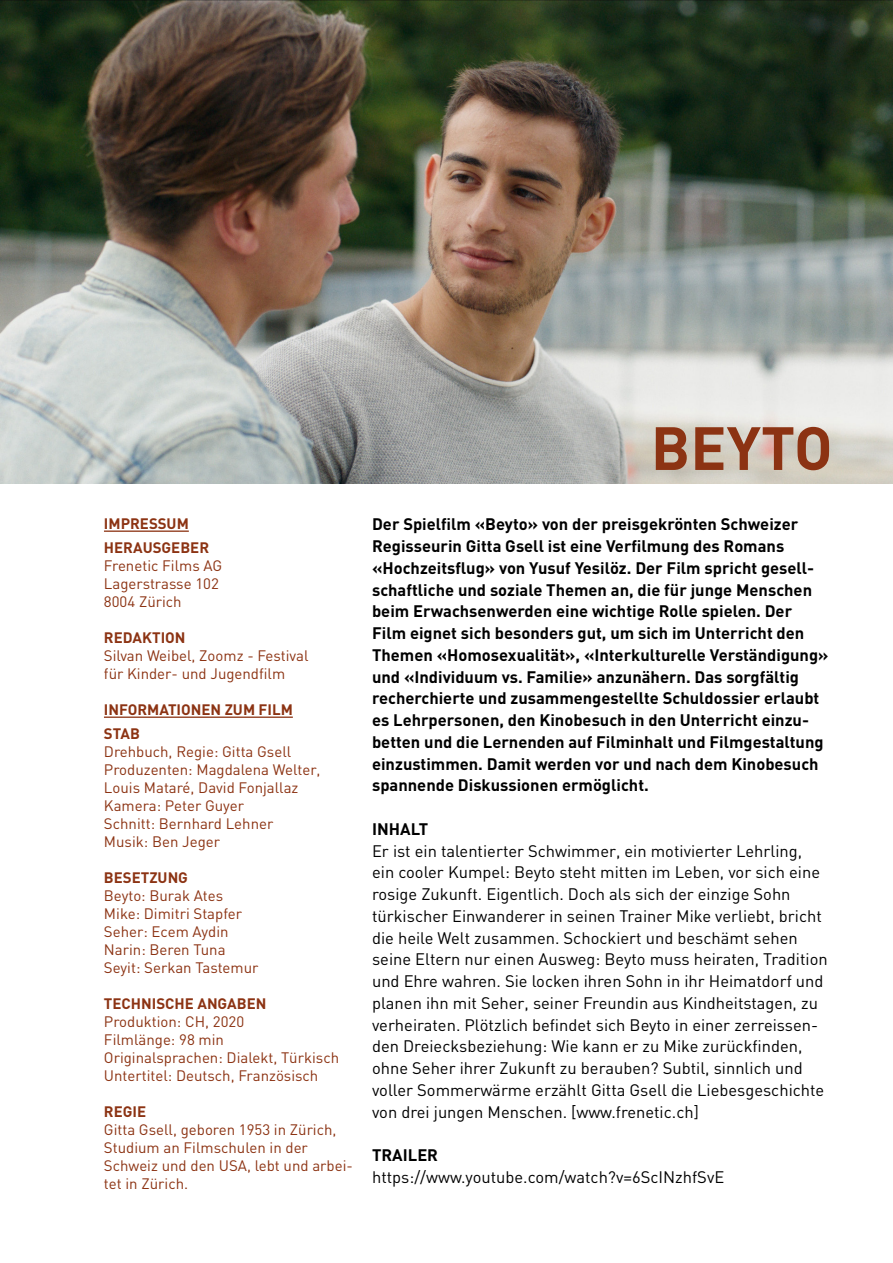
<style>
.page{position:relative;width:893px;height:1263px;background:#fff}
.page>*{position:absolute;margin:0;border:0;box-sizing:border-box;transform-origin:0 0}
.t1{font:700 60px "DIN";color:#8c3313}
.t2{font:16.5px/21.8px "DIN";color:#000}
.t3{font:700 16.5px/21.8px "DIN";color:#000}
.t4{font:15px/18px "DIN";color:#8c3313}
.t5{font:700 15px/24px "DIN";color:#8c3313}
</style>
<div class="page">
<img style="left:0;top:0;width:893px;height:484px">
<hr style="left:104px;top:530px;width:85px;height:2px;background:#8c3313">
<hr style="left:104px;top:716px;width:189px;height:2px;background:#8c3313">
<p class="t5" style="left:104px;top:511px;width:107px">IMPRESSUM<br>HERAUSGEBER</p>
<p class="t4" style="left:104px;top:556px;width:120px">Frenetic Films AG<br>Lagerstrasse 102<br>8004 Zürich</p>
<p class="t5" style="left:104px;top:625px;width:83px">REDAKTION</p>
<p class="t4" style="left:104px;top:646px;width:206px">Silvan Weibel, Zoomz - Festival für Kinder- und Jugendfilm</p>
<p class="t5" style="left:104px;top:697px;width:190px">INFORMATIONEN ZUM FILM<br>STAB</p>
<p class="t4" style="left:104px;top:742px;width:218px">Drehbuch, Regie: Gitta Gsell<br>Produzenten: Magdalena Welter,<br>Louis Mataré, David Fonjallaz<br>Kamera: Peter Guyer<br>Schnitt: Bernhard Lehner<br>Musik: Ben Jeger</p>
<p class="t5" style="left:104px;top:865px;width:86px">BESETZUNG</p>
<p class="t4" style="left:104px;top:886px;width:156px">Beyto: Burak Ates<br>Mike: Dimitri Stapfer<br>Seher: Ecem Aydin<br>Narin: Beren Tuna<br>Seyit: Serkan Tastemur</p>
<p class="t5" style="left:104px;top:991px;width:164px">TECHNISCHE ANGABEN</p>
<p class="t4" style="left:104px;top:1012px;width:237px">Produktion: CH, 2020<br>Filmlänge: 98 min<br>Originalsprachen: Dialekt, Türkisch<br>Untertitel: Deutsch, Französisch</p>
<p class="t5" style="left:104px;top:1099px;width:44px">REGIE</p>
<p class="t4" style="left:104px;top:1120px;width:250px">Gitta Gsell, geboren 1953 in Zürich,<br>Studium an Filmschulen in der<br>Schweiz und den USA, lebt und arbei&shy;tet in Zürich.</p>
<h1 class="t1" style="left:651px;top:409px;width:183px">BEYTO</h1>
<p class="t3" style="left:372px;top:513px;width:458px">Der Spielfilm «Beyto» von der preisgekrönten Schweizer Regisseurin Gitta Gsell ist eine Verfilmung des Romans «Hochzeitsflug» von Yusuf Yesilöz. Der Film spricht gesell&shy;schaftliche und soziale Themen an, die für junge Menschen beim Erwachsenwerden eine wichtige Rolle spielen. Der Film eignet sich besonders gut, um sich im Unterricht den Themen «Homosexualität», «Interkulturelle Verständigung» und «Individuum vs. Familie» anzunähern. Das sorgfältig recherchierte und zusammengestellte Schuldossier erlaubt es Lehrpersonen, den Kinobesuch in den Unterricht einzu&shy;betten und die Lernenden auf Filminhalt und Filmgestaltung einzustimmen. Damit werden vor und nach dem Kinobesuch spannende Diskussionen ermöglicht.</p>
<p class="t3" style="left:372px;top:817px;width:58px">INHALT</p>
<p class="t2" style="left:372px;top:839px;width:457px">Er ist ein talentierter Schwimmer, ein motivierter Lehrling, ein cooler Kumpel: Beyto steht mitten im Leben, vor sich eine rosige Zukunft. Eigentlich. Doch als sich der einzige Sohn türkischer Einwanderer in seinen Trainer Mike verliebt, bricht die heile Welt zusammen. Schockiert und beschämt sehen seine Eltern nur einen Ausweg: Beyto muss heiraten, Tradition und Ehre wahren. Sie locken ihren Sohn in ihr Heimatdorf und planen ihn mit Seher, seiner Freundin aus Kindheitstagen, zu verheiraten. Plötzlich befindet sich Beyto in einer zerreissen&shy;den Dreiecksbeziehung: Wie kann er zu Mike zurückfinden, ohne Seher ihrer Zukunft zu berauben? Subtil, sinnlich und voller Sommerwärme erzählt Gitta Gsell die Liebesgeschichte von drei jungen Menschen. [www.frenetic.ch]</p>
<p class="t3" style="left:372px;top:1143px;width:68px">TRAILER</p>
<p class="t2" style="left:372px;top:1166px;width:354px">https://www.youtube.com/watch?v=6ScINzhfSvE</p>
</div>
